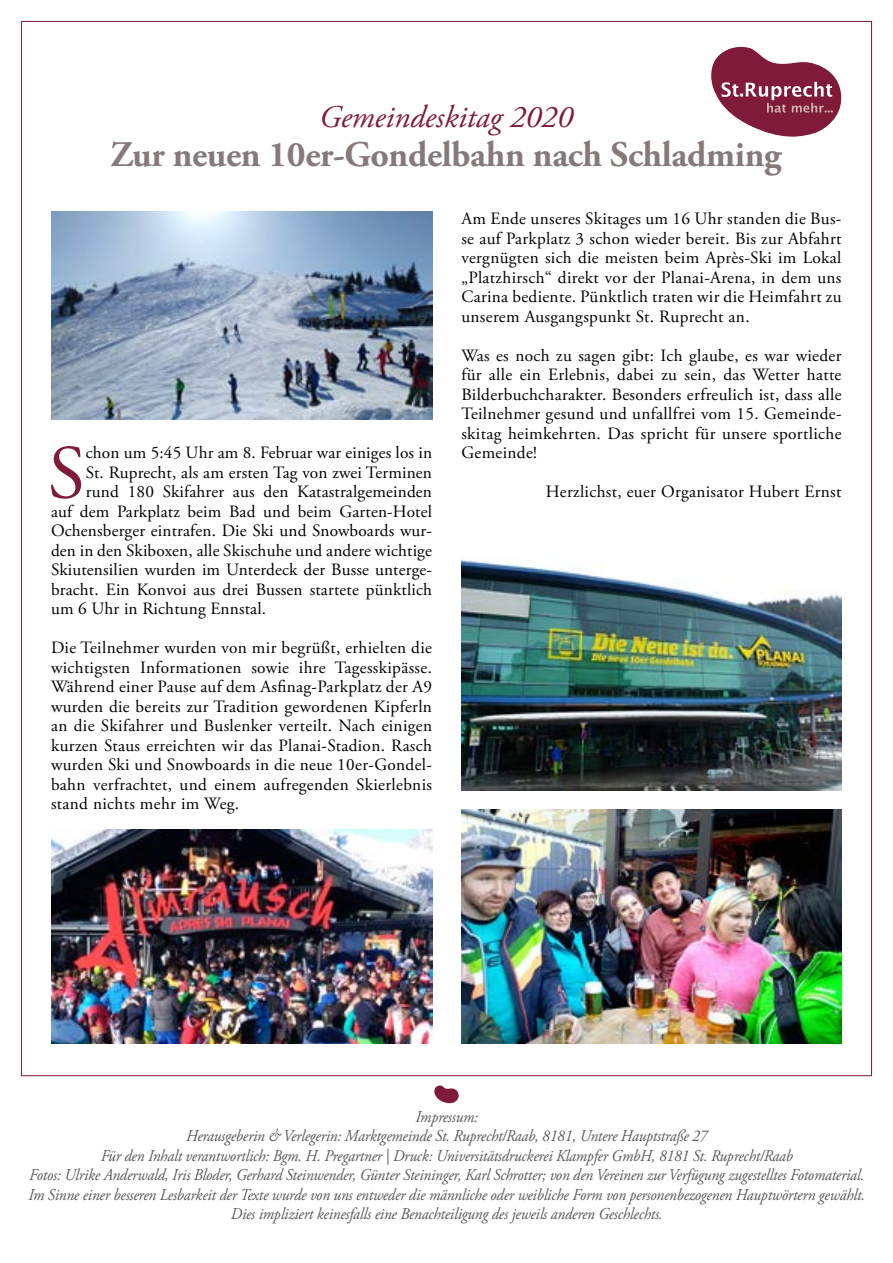
<style>
.page{position:relative;width:893px;height:1263px;background:#fff}
.page>*{position:absolute;margin:0;border:0;box-sizing:border-box;transform-origin:0 0}
.t1{font:76.05px "Adobe Garamond Pro";color:#7f1a39}
.t2{font:700 36px "Adobe Garamond Pro";letter-spacing:-.01em;color:#867a79}
.t3{font:italic 31.5px "Adobe Garamond Pro";color:#7f1a39}
.t4{font:17.25px/19.5px "Adobe Garamond Pro";letter-spacing:.01em;color:#000;text-align:justify}
.t5{font:italic 16.5px/19.5px "Adobe Garamond Pro";letter-spacing:-.01em;color:#575756;text-align:center;scale:.93 1}
</style>
<div class="page">
<svg style="left:710px;top:46px;width:132px;height:92px"></svg>
<img style="left:51px;top:211px;width:381px;height:208px">
<img style="left:461px;top:559px;width:380px;height:231px">
<img style="left:461px;top:809px;width:380px;height:234px">
<img style="left:51px;top:829px;width:381px;height:214px">
<svg style="left:434px;top:1085px;width:25px;height:19px"></svg>
<h3 class="t3" style="left:319px;top:98px;width:255px">Gemeindeskitag 2020</h3>
<h2 class="t2" style="left:111px;top:134px;width:672px">Zur neuen 10er-Gondelbahn nach Schladming</h2>
<h1 class="t1" style="left:48px;top:428px;width:39px">S</h1>
<p class="t4" style="left:86px;top:444px;width:348px">chon um 5:45 Uhr am 8. Februar war einiges los in</p>
<p class="t4" style="left:86px;top:463px;width:348px">St. Ruprecht, als am ersten Tag von zwei Terminen</p>
<p class="t4" style="left:86px;top:483px;width:348px">rund 180 Skifahrer aus den Katastralgemeinden</p>
<p class="t4" style="left:51px;top:502px;width:382px">auf dem Parkplatz beim Bad und beim Garten-Hotel</p>
<p class="t4" style="left:51px;top:522px;width:383px">Ochensberger eintrafen. Die Ski und Snowboards wur-</p>
<p class="t4" style="left:51px;top:541px;width:382px">den in den Skiboxen, alle Skischuhe und andere wichtige</p>
<p class="t4" style="left:51px;top:561px;width:383px">Skiutensilien wurden im Unterdeck der Busse unterge-</p>
<p class="t4" style="left:51px;top:580px;width:383px">bracht. Ein Konvoi aus drei Bussen startete pünktlich</p>
<p class="t4" style="left:51px;top:600px;width:217px">um 6 Uhr in Richtung Ennstal.</p>
<p class="t4" style="left:51px;top:639px;width:383px">Die Teilnehmer wurden von mir begrüßt, erhielten die wichtigsten Informationen sowie ihre Tagesskipässe.<br>Während einer Pause auf dem Asfinag-Parkplatz der A9 wurden die bereits zur Tradition gewordenen Kipferln an die Skifahrer und Buslenker verteilt. Nach einigen kurzen Staus erreichten wir das Planai-Stadion. Rasch wurden Ski und Snowboards in die neue 10er-Gondel&shy;bahn verfrachtet, und einem aufregenden Skierlebnis stand nichts mehr im Weg.</p>
<p class="t4" style="left:461px;top:210px;width:382px">Am Ende unseres Skitages um 16 Uhr standen die Bus&shy;se auf Parkplatz 3 schon wieder bereit. Bis zur Abfahrt vergnügten sich die meisten beim Après-Ski im Lokal „Platzhirsch“ direkt vor der Planai-Arena, in dem uns Carina bediente. Pünktlich traten wir die Heimfahrt zu unserem Ausgangspunkt St. Ruprecht an.</p>
<p class="t4" style="left:461px;top:346px;width:382px">Was es noch zu sagen gibt: Ich glaube, es war wieder für alle ein Erlebnis, dabei zu sein, das Wetter hatte Bilderbuchcharakter. Besonders erfreulich ist, dass alle Teilnehmer gesund und unfallfrei vom 15. Gemeinde&shy;skitag heimkehrten. Das spricht für unsere sportliche Gemeinde!</p>
<p class="t4" style="left:546px;top:483px;width:297px">Herzlichst, euer Organisator Hubert Ernst</p>
<p class="t5" style="left:28px;top:1107px;width:901px">Impressum:<br>Herausgeberin &amp; Verlegerin: Marktgemeinde St. Ruprecht/Raab, 8181, Untere Hauptstraße 27<br>Für den Inhalt verantwortlich: Bgm. H. Pregartner | Druck: Universitätsdruckerei Klampfer GmbH, 8181 St. Ruprecht/Raab<br>Fotos: Ulrike Anderwald, Iris Bloder, Gerhard Steinwender, Günter Steininger, Karl Schrotter; von den Vereinen zur Verfügung zugestelltes Fotomaterial.<br>Im Sinne einer besseren Lesbarkeit der Texte wurde von uns entweder die männliche oder weibliche Form von personenbezogenen Hauptwörtern gewählt.<br>Dies impliziert keinesfalls eine Benachteiligung des jeweils anderen Geschlechts.</p>
</div>
